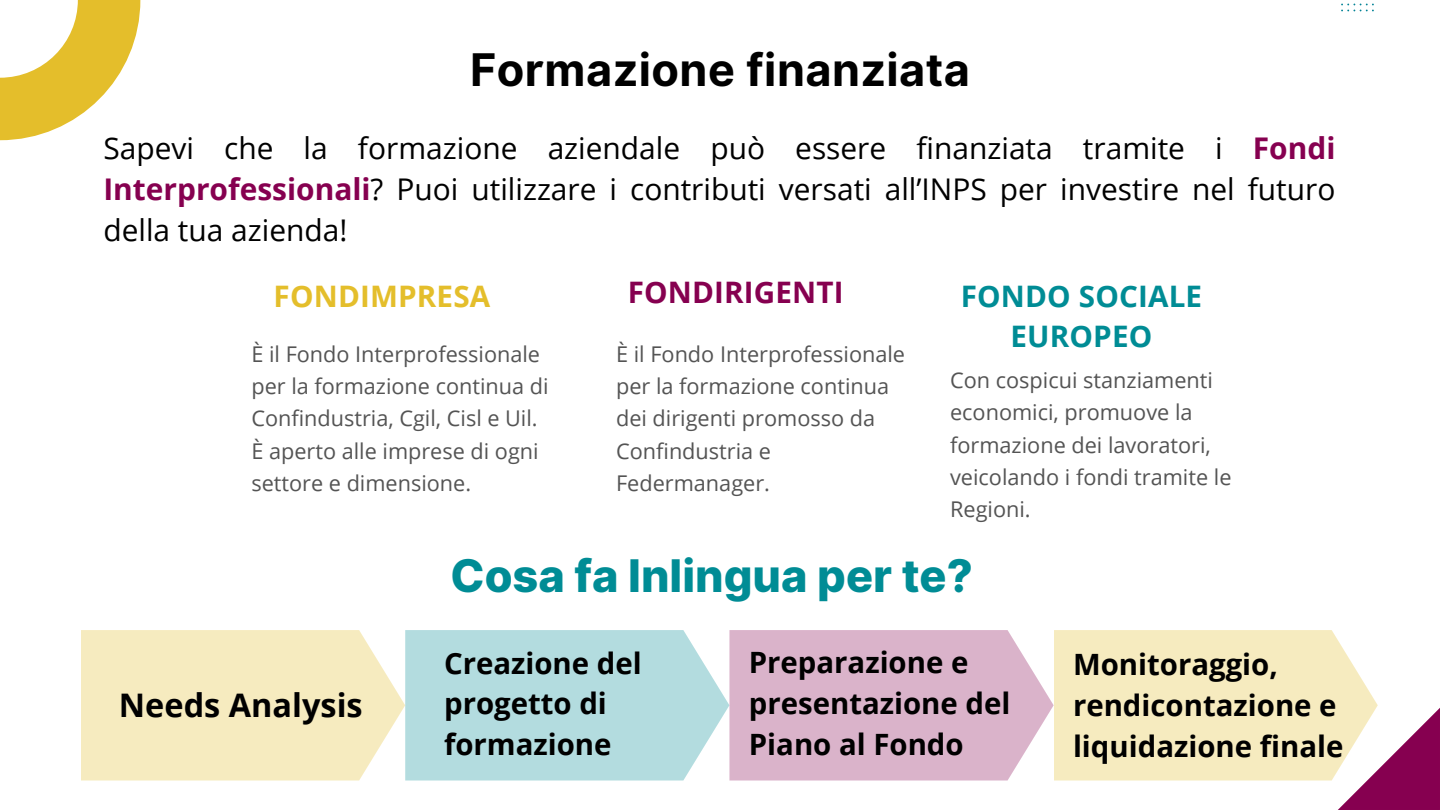
<style>
.page{position:relative;width:1440px;height:810px;background:#fff}
.page>*{position:absolute;margin:0;border:0;box-sizing:border-box;transform-origin:0 0}
.t1{font:700 45px "Inter";letter-spacing:.01em;color:#000}
.t2{font:800 45px "Inter";color:#008c95}
.t3{font:700 32.5px "Open Sans";color:#000}
.t4{font:29.9px/41.2px "Open Sans";color:#000;text-align:justify}
.t5{font:700 29.6px/39.8px "Open Sans";letter-spacing:.005em;color:#008c95;text-align:center}
.t6{font:700 29.6px "Open Sans";letter-spacing:.005em;color:#860050}
.t7{font:700 29.6px "Open Sans";letter-spacing:.005em;color:#e4be2b}
.t8{font:700 29.4px/40.8px "Open Sans";color:#000}
.t9{font:21.7px/32.2px "Open Sans";color:#545454}
.s1{font-weight:700;color:#860050}
</style>
<div class="page">
<svg style="left:1341px;top:4px;width:33px;height:7px"></svg>
<svg style="left:0;top:0;width:140px;height:140px"></svg>
<svg style="left:1338px;top:708px;width:102px;height:102px"></svg>
<div style="left:81px;top:630px;width:324px;height:151px;background:#f6ebbf"></div>
<svg style="left:405px;top:630px;width:324px;height:151px;background:#b7dee1"></svg>
<svg style="left:729px;top:630px;width:325px;height:151px;background:#dcb8ce"></svg>
<div style="left:1054px;top:630px;width:324px;height:151px;background:#f6ebbf"></div>
<h1 class="t1" style="left:470px;top:43px;width:501px">Formazione finanziata</h1>
<h3 class="t4" style="left:103px;top:126px;width:1234px">Sapevi che la formazione aziendale può essere finanziata tramite i <span class="s1">Fondi Interprofessionali</span>? Puoi utilizzare i contributi versati all’INPS per investire nel futuro della tua azienda!</h3>
<h3 class="t7" style="left:274px;top:275px;width:218px">FONDIMPRESA</h3>
<h3 class="t6" style="left:628px;top:272px;width:217px">FONDIRIGENTI</h3>
<h3 class="t5" style="left:961px;top:275px;width:243px">FONDO SOCIALE<br>EUROPEO</h3>
<p class="t9" style="left:251px;top:337px;width:299px">È il Fondo Interprofessionale per la formazione continua di<br>Confindustria, Cgil, Cisl e Uil.<br>È aperto alle imprese di ogni settore e dimensione.</p>
<p class="t9" style="left:616px;top:337px;width:291px">È il Fondo Interprofessionale per la formazione continua dei dirigenti promosso da<br>Confindustria e<br>Federmanager.</p>
<p class="t9" style="left:950px;top:364px;width:283px">Con cospicui stanziamenti economici, promuove la formazione dei lavoratori, veicolando i fondi tramite le<br>Regioni.</p>
<h2 class="t3" style="left:119px;top:682px;width:245px">Needs Analysis</h2>
<h1 class="t2" style="left:450px;top:548px;width:524px">Cosa fa Inlingua per te?</h1>
<h3 class="t8" style="left:444px;top:642px;width:199px">Creazione del progetto di formazione</h3>
<h3 class="t8" style="left:749px;top:642px;width:263px">Preparazione e presentazione del<br>Piano al Fondo</h3>
<h3 class="t8" style="left:1073px;top:643px;width:272px">Monitoraggio, rendicontazione e liquidazione finale</h3>
</div>
